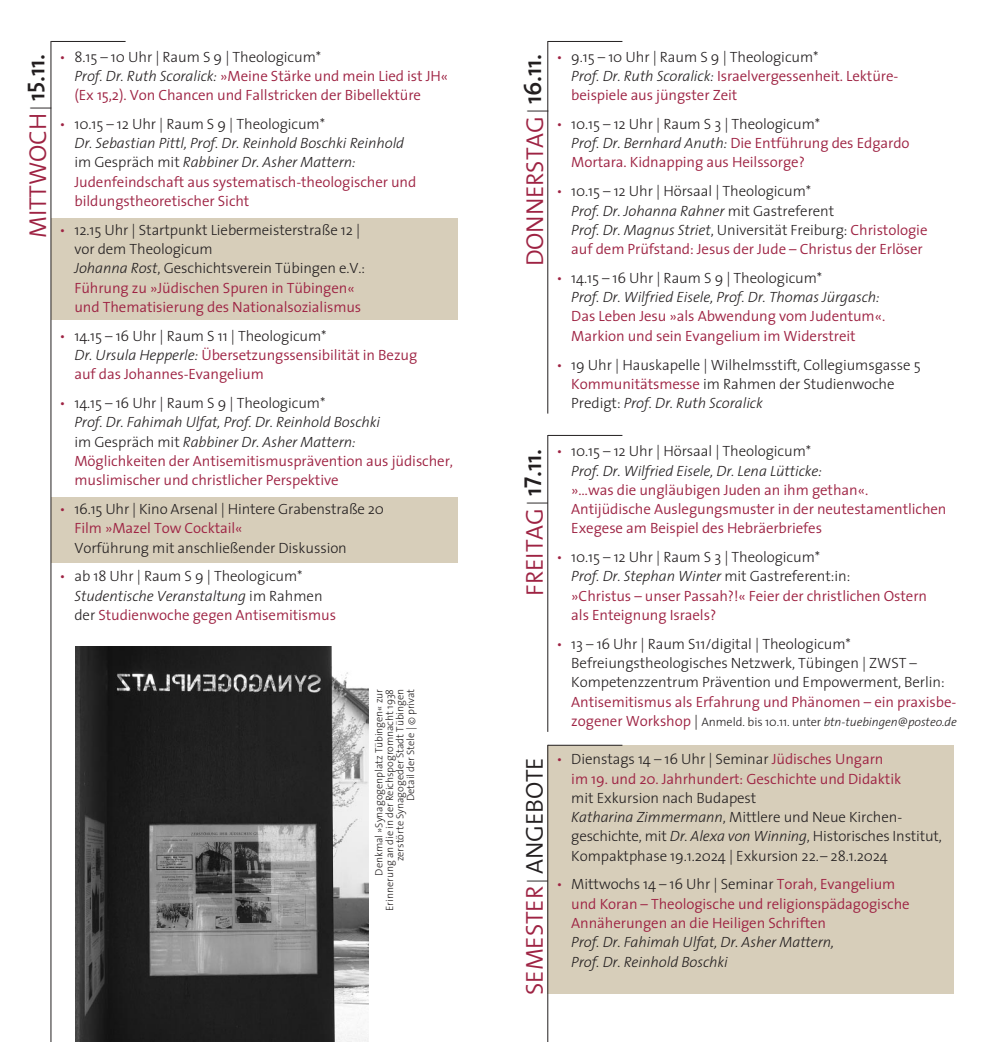
<style>
.page{position:relative;width:993px;height:1042px;background:#fff}
.page>*{position:absolute;margin:0;border:0;box-sizing:border-box;transform-origin:0 0}
.t1{font:24.5px "The Sans Semi Light Caps";letter-spacing:-.005em;color:#9e2343}
.t2{font:300 14.88px/19.2px "The Sans";letter-spacing:-.005em;color:#9e2343}
.t3{font:300 14.88px/19.2px "The Sans";letter-spacing:-.005em;color:#231f20}
.t4{font:italic 300 14.88px/19.2px "The Sans";letter-spacing:-.005em;color:#231f20}
.t5{font:italic 300 12.25px "The Sans";letter-spacing:-.005em;color:#231f20}
.t6{font:300 10.5px/10.5px "The Sans";letter-spacing:-.005em;color:#231f20;text-align:right}
.s1{font-style:inherit}
.s2{color:#231f20}
.s3{font-style:italic;color:#231f20}
.s4{color:#9e2343}
.s5{font-style:italic}
.s6{font-family:"The Sans";font-weight:200;font-size:21px;color:#231f20}
.s7{font-family:"The Sans";font-weight:600;color:#231f20}
.s8{font-family:"The Sans Semi Bold Caps";color:#231f20}
.s9{font-style:normal;color:#9e2343}
.s10{font-style:normal}
.s11{font-style:normal;font-size:14.88px;color:#9e2343}
.s12{font-style:normal;font-size:14.88px}
</style>
<div class="page">
<div style="left:51px;top:498px;width:406px;height:65px;background:#d7ceba"></div>
<div style="left:51px;top:218px;width:406px;height:102px;background:#d7ceba"></div>
<div style="left:547px;top:745px;width:406px;height:249px;background:#d7ceba"></div>
<hr style="left:50px;top:41px;width:1px;height:1001px;background:#231f20">
<hr style="left:51px;top:41px;width:74px;height:1px;background:#231f20">
<hr style="left:547px;top:41px;width:1px;height:372px;background:#231f20">
<hr style="left:547px;top:41px;width:75px;height:1px;background:#231f20">
<hr style="left:547px;top:435px;width:1px;height:297px;background:#231f20">
<hr style="left:547px;top:435px;width:75px;height:1px;background:#231f20">
<hr style="left:547px;top:745px;width:1px;height:297px;background:#231f20">
<hr style="left:547px;top:745px;width:75px;height:1px;background:#231f20">
<img style="left:75px;top:646px;width:293px;height:396px">
<p class="t2" style="left:74px;top:48px;width:375px;text-indent:-15px"><span class="s1">•</span> <span class="s2">8.15 – 10 Uhr | Raum S 9 | Theologicum*<br></span><span class="s3">Prof. Dr. Ruth Scoralick:</span> »Meine Stärke und mein Lied ist JH« (Ex 15,2). Von Chancen und Fallstricken der Bibellektüre</p>
<p class="t2" style="left:74px;top:116px;width:343px;text-indent:-15px"><span class="s1">•</span> <span class="s2">10.15 – 12 Uhr | Raum S 9 | Theologicum*<br></span><span class="s3">Dr. Sebastian Pittl, Prof. Dr. Reinhold Boschki Reinhold </span><span class="s2">im Gespräch mit</span> <span class="s3">Rabbiner Dr. Asher Mattern:<br></span>Judenfeindschaft aus systematisch-theologischer und bildungstheoretischer Sicht</p>
<p class="t3" style="left:74px;top:222px;width:292px;text-indent:-15px"><span class="s4">•</span> 12.15 Uhr | Startpunkt Liebermeisterstraße 12 | vor dem Theologicum<br><span class="s5">Johanna Rost</span>, Geschichtsverein Tübingen e.V.:<br><span class="s4">Führung zu »Jüdischen Spuren in Tübingen« und Thematisierung des Nationalsozialismus</span></p>
<p class="t2" style="left:74px;top:328px;width:344px;text-indent:-15px"><span class="s1">•</span> <span class="s2">14.15 – 16 Uhr | Raum S 11 | Theologicum*<br></span><span class="s3">Dr. Ursula Hepperle:</span> Übersetzungssensibilität in Bezug auf das Johannes-Evangelium</p>
<p class="t2" style="left:74px;top:395px;width:380px;text-indent:-15px"><span class="s1">•</span> <span class="s2">14.15 – 16 Uhr | Raum S 9 | Theologicum*<br></span><span class="s3">Prof. Dr. Fahimah Ulfat, Prof. Dr. Reinhold Boschki<br></span><span class="s2">im Gespräch mit</span> <span class="s3">Rabbiner Dr. Asher Mattern:<br></span>Möglichkeiten der Antisemitismusprävention aus jüdischer, muslimischer und christlicher Perspektive</p>
<p class="t3" style="left:74px;top:501px;width:311px;text-indent:-15px"><span class="s4">•</span> 16.15 Uhr | Kino Arsenal | Hintere Grabenstraße 20<br><span class="s4">Film »Mazel Tow Cocktail«</span></p>
<p class="t3" style="left:74px;top:539px;width:274px">Vorführung mit anschließender Diskussion</p>
<p class="t3" style="left:74px;top:568px;width:263px;text-indent:-15px"><span class="s4">•</span> ab 18 Uhr | Raum S 9 | Theologicum*<br><span class="s5">Studentische Veranstaltung</span> im Rahmen der <span class="s4">Studienwoche gegen Antisemitismus</span></p>
<h1 class="t1" style="left:30px;top:238px;width:186px;rotate:-90deg">MITTWOCH <span class="s6">|</span> <span class="s7">1</span><span class="s8">5</span><span class="s7">.11.</span></h1>
<h1 class="t1" style="left:526px;top:266px;width:214px;rotate:-90deg">DONNERSTAG <span class="s6">|</span> <span class="s7">16.11.</span></h1>
<h1 class="t1" style="left:526px;top:595px;width:148px;rotate:-90deg">FREITAG <span class="s6">|</span> <span class="s7">1</span><span class="s8">7</span><span class="s7">.11.</span></h1>
<p class="t6" style="left:374px;top:911px;width:223px;rotate:-90deg">Denkmal »Synagogenplatz Tübingen« zur Erinnerung an die in der Reichspogromnacht 1938 zerstörte Synagogeder Stadt Tübingen<br>Detail der Stele | © privat</p>
<h1 class="t1" style="left:526px;top:995px;width:239px;rotate:-90deg">SEMESTER <span class="s6">|</span> <span class="s2">ANGEBOTE</span></h1>
<p class="t2" style="left:571px;top:48px;width:328px;text-indent:-15px"><span class="s1">•</span> <span class="s2">9.15 – 10 Uhr | Raum S 9 | Theologicum*<br></span><span class="s3">Prof. Dr. Ruth Scoralick:</span> Israelvergessenheit. Lektüre&shy;beispiele aus jüngster Zeit</p>
<p class="t2" style="left:571px;top:116px;width:340px;text-indent:-15px"><span class="s1">•</span> <span class="s2">10.15 – 12 Uhr | Raum S 3 | Theologicum*<br></span><span class="s3">Prof. Dr. Bernhard Anuth:</span> Die Entführung des Edgardo<br>Mortara. Kidnapping aus Heilssorge?</p>
<p class="t3" style="left:571px;top:183px;width:357px;text-indent:-15px"><span class="s4">•</span> 10.15 – 12 Uhr | Hörsaal | Theologicum*<br><span class="s5">Prof. Dr. Johanna Rahner</span> mit Gastreferent<br><span class="s5">Prof. Dr. Magnus Striet</span>, Universität Freiburg: <span class="s4">Christologie auf dem Prüfstand: Jesus der Jude – Christus der Erlöser</span></p>
<p class="t4" style="left:571px;top:270px;width:310px;text-indent:-15px"><span class="s9">•</span> <span class="s10">14.15 – 16 Uhr | Raum S 9 | Theologicum*<br></span>Prof. Dr. Wilfried Eisele, Prof. Dr. Thomas Jürgasch:</p>
<p class="t2" style="left:571px;top:308px;width:315px">Das Leben Jesu »als Abwendung vom Judentum«.<br>Markion und sein Evangelium im Widerstreit</p>
<p class="t3" style="left:571px;top:356px;width:351px;text-indent:-15px"><span class="s4">•</span> 19 Uhr | Hauskapelle | Wilhelmsstift, Collegiumsgasse 5<br><span class="s4">Kommunitätsmesse</span> im Rahmen der Studienwoche<br>Predigt: <span class="s5">Prof. Dr. Ruth Scoralick</span></p>
<p class="t4" style="left:571px;top:443px;width:252px;text-indent:-15px"><span class="s9">•</span> <span class="s10">10.15 – 12 Uhr | Hörsaal | Theologicum*<br></span>Prof. Dr. Wilfried Eisele, Dr. Lena Lütticke:</p>
<p class="t2" style="left:571px;top:482px;width:376px">»…was die ungläubigen Juden an ihm gethan«.<br>Antijüdische Auslegungsmuster in der neutestamentlichen<br>Exegese am Beispiel des Hebräerbriefes</p>
<p class="t2" style="left:571px;top:549px;width:357px;text-indent:-15px"><span class="s1">•</span> <span class="s2">10.15 – 12 Uhr | Raum S 3 | Theologicum*<br></span><span class="s3">Prof. Dr. Stephan Winter</span> <span class="s2">mit Gastreferent:in:<br></span>»Christus – unser Passah?!« Feier der christlichen Ostern als Enteignung Israels?</p>
<p class="t3" style="left:571px;top:636px;width:375px;text-indent:-15px"><span class="s4">•</span> 13 – 16 Uhr | Raum S11/digital | Theologicum*<br>Befreiungstheologisches Netzwerk, Tübingen | ZWST –<br>Kompetenzzentrum Prävention und Empowerment, Berlin:</p>
<p class="t2" style="left:571px;top:693px;width:386px">Antisemitismus als Erfahrung und Phänomen – ein praxisbe-</p>
<p class="t5" style="left:571px;top:717px;width:387px"><span class="s11">zogener Workshop</span> <span class="s12">|</span> <span class="s10">Anmeld. bis 10.11. unter</span> btn-tuebingen@posteo.de</p>
<p class="t2" style="left:571px;top:751px;width:331px;text-indent:-15px"><span class="s1">•</span> <span class="s2">Dienstags 14 – 16 Uhr | Seminar</span> Jüdisches Ungarn im 19. und 20. Jahrhundert: Geschichte und Didaktik</p>
<p class="t3" style="left:571px;top:790px;width:372px">mit Exkursion nach Budapest<br><span class="s5">Katharina Zimmermann</span>, Mittlere und Neue Kirchen&shy;geschichte, mit <span class="s5">Dr. Alexa von Winning</span>, Historisches Institut, Kompaktphase 19.1.2024 | Exkursion 22. – 28.1.2024</p>
<p class="t2" style="left:571px;top:876px;width:340px;text-indent:-15px"><span class="s1">•</span> <span class="s2">Mittwochs 14 – 16 Uhr | Seminar</span> Torah, Evangelium und Koran – Theologische und religionspädagogische<br>Annäherungen an die Heiligen Schriften</p>
<p class="t4" style="left:571px;top:934px;width:264px">Prof. Dr. Fahimah Ulfat, Dr. Asher Mattern,<br>Prof. Dr. Reinhold Boschki</p>
</div>
